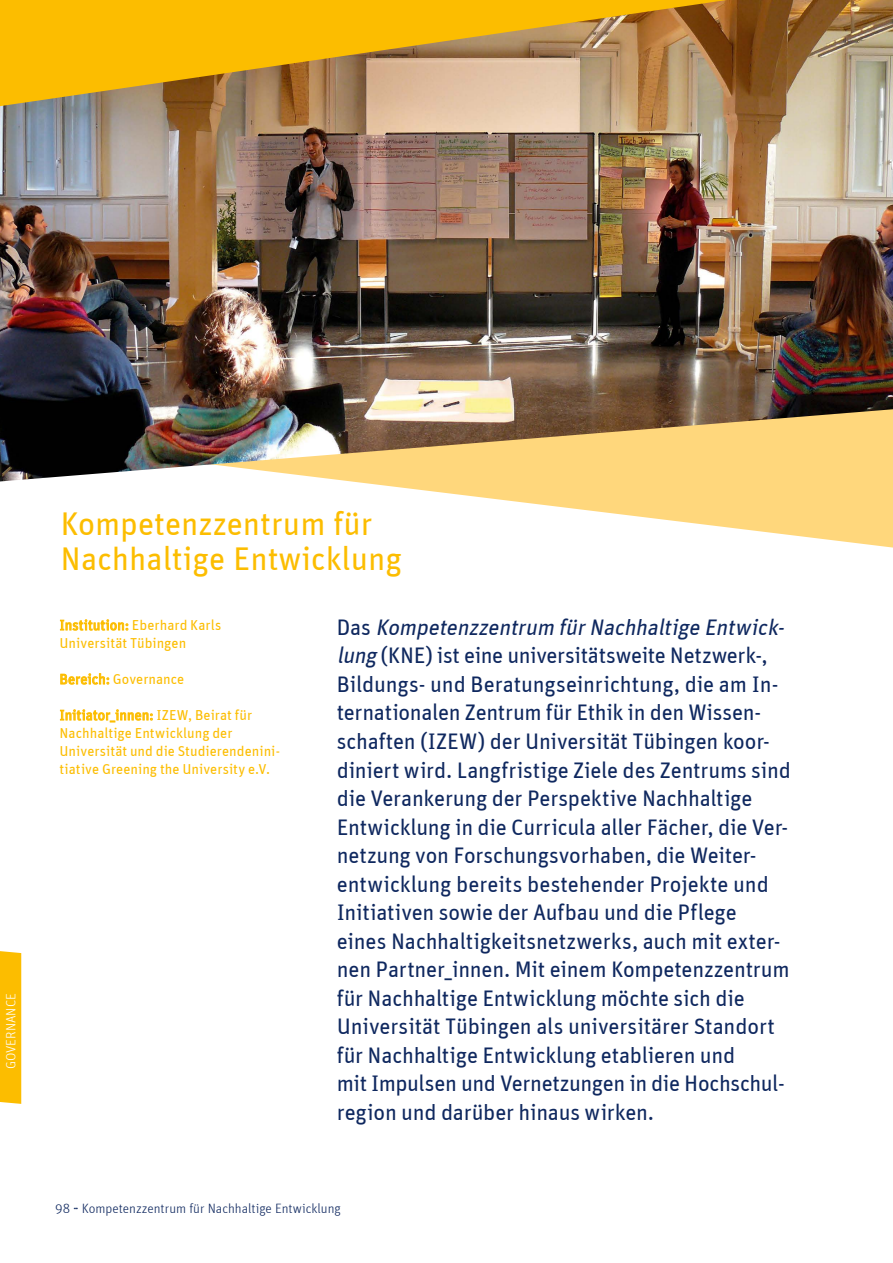
<style>
.page{position:relative;width:893px;height:1263px;background:#fff}
.page>*{position:absolute;margin:0;border:0;box-sizing:border-box;transform-origin:0 0}
.t1{font:32.85px/35.5px "Unit";color:#fcbd00}
.t2{font:22.5px/28.5px "Unit";letter-spacing:-.01em;color:#0f285f}
.t3{font:14.4px/18px "Unit";color:#fcbd00}
.t4{font:300 13.5px "Unit";color:#0f285f}
.t5{font:300 13.5px "Unit";color:#fff}
.s1{font-style:italic}
</style>
<div class="page">
<div style="left:0;top:951px;width:21px;height:153px;background:#fcbd00"></div>
<svg style="left:0;top:481px;width:893px;height:67px"></svg>
<img style="left:0;top:0;width:893px;height:481px">
<svg style="left:0;top:0;width:727px;height:106px;background:#d7a534"></svg>
<svg style="left:60px;top:619px;width:68px;height:11px"></svg>
<svg style="left:60px;top:673px;width:49px;height:12px"></svg>
<svg style="left:60px;top:709px;width:93px;height:13px"></svg>
<p class="t5" style="left:6px;top:1069px;width:78px;rotate:-90deg">GOVERNANCE</p>
<h1 class="t1" style="left:61px;top:508px;width:343px">Kompetenzzentrum für<br>Nachhaltige Entwicklung</h1>
<p class="t3" style="left:60px;top:617px;width:163px">Institution: Eberhard Karls<br>Universität Tübingen</p>
<p class="t3" style="left:60px;top:671px;width:126px">Bereich: Governance</p>
<p class="t3" style="left:60px;top:707px;width:222px">Initiator_innen: IZEW, Beirat für Nachhaltige Entwicklung der Universität und die Studierendenini&shy;tiative Greening the University e.V.</p>
<p class="t2" style="left:337px;top:615px;width:456px">D a s <span class="s1">Kompetenzzentrum für Nachhaltige Entwick&shy;lung</span> (KNE) ist eine universitätsweite Netzwerk-, Bildungs- und Beratungseinrichtung, die am In&shy;ternationalen Zentrum für Ethik in den Wissen&shy;schaften (IZEW) der Universität Tübingen koor&shy;diniert wird. Langfristige Ziele des Zentrums sind die Verankerung der Perspektive Nachhaltige Entwicklung in die Curricula aller Fächer, die Ver&shy;netzung von Forschungsvorhaben, die Weiter&shy;entwicklung bereits bestehender Projekte und Initiativen sowie der Aufbau und die Pflege eines Nachhaltigkeitsnetzwerks, auch mit exter&shy;nen Partner_innen. Mit einem Kompetenzzentrum für Nachhaltige Entwicklung möchte sich die Universität Tübingen als universitärer Standort für Nachhaltige Entwicklung etablieren und<br>mit Impulsen und Vernetzungen in die Hochschul&shy;region und darüber hinaus wirken.</p>
<p class="t4" style="left:55px;top:1203px;width:287px">98 ∙∙∙ Kompetenzzentrum für Nachhaltige Entwicklung</p>
</div>
